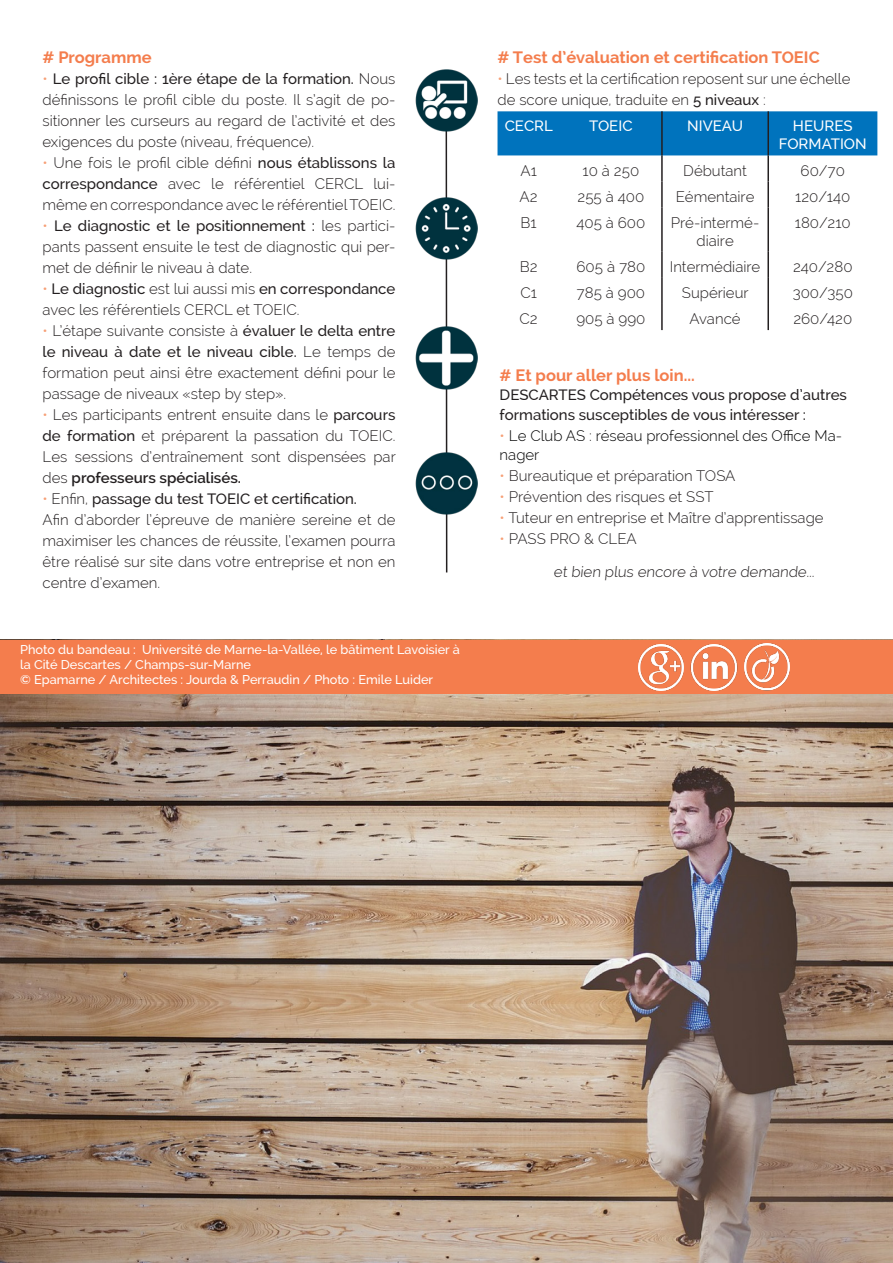
<style>
.page{position:relative;width:893px;height:1263px;background:#fff}
.page>*{position:absolute;margin:0;border:0;box-sizing:border-box;transform-origin:0 0}
.t1{font:700 16.5px "Raleway";color:#f47d4d}
.t2{font:300 15px/21px "Raleway";color:#231f20;text-align:justify}
.t3{font:500 15px/19.5px "Raleway";color:#231f20}
.t4{font:300 15px/19.5px "Raleway";color:#000}
.t5{font:500 15px "Raleway";color:#fff}
.t6{font:500 12.75px "Raleway";color:#fff}
.s1{color:#f7a077}
.s2{font-weight:500}
.s3{font-weight:600}
.s4{font-weight:300;color:#f7a077}
.s5{font-weight:300}
</style>
<div class="page">
<hr style="left:446px;top:117px;width:1px;height:455px;background:#231f20">
<img style="left:0;top:693px;width:893px;height:570px">
<div style="left:0;top:640px;width:893px;height:53px;background:#f47d4d"></div>
<img style="left:638px;top:643px;width:152px;height:47px">
<img style="left:415px;top:327px;width:63px;height:62px">
<img style="left:415px;top:69px;width:63px;height:63px">
<img style="left:415px;top:452px;width:63px;height:62px">
<img style="left:415px;top:197px;width:63px;height:62px">
<div style="left:497px;top:111px;width:380px;height:44px;background:#0073bd"></div>
<hr style="left:661px;top:111px;width:2px;height:44px;background:#231f20">
<hr style="left:767px;top:111px;width:2px;height:44px;background:#231f20">
<hr style="left:661px;top:155px;width:2px;height:27px;background:#231f20">
<hr style="left:767px;top:155px;width:2px;height:27px;background:#231f20">
<hr style="left:661px;top:182px;width:2px;height:26px;background:#231f20">
<hr style="left:767px;top:182px;width:2px;height:26px;background:#231f20">
<hr style="left:661px;top:208px;width:2px;height:44px;background:#231f20">
<hr style="left:767px;top:208px;width:2px;height:44px;background:#231f20">
<hr style="left:661px;top:252px;width:2px;height:26px;background:#231f20">
<hr style="left:767px;top:252px;width:2px;height:26px;background:#231f20">
<hr style="left:661px;top:278px;width:2px;height:26px;background:#231f20">
<hr style="left:767px;top:278px;width:2px;height:26px;background:#231f20">
<hr style="left:661px;top:304px;width:2px;height:26px;background:#231f20">
<hr style="left:767px;top:304px;width:2px;height:26px;background:#231f20">
<p class="t1" style="left:43px;top:48px;width:111px"># Programme</p>
<p class="t2" style="left:43px;top:68px;width:354px"><span class="s1">•</span> <span class="s2">Le profil cible : 1ère étape de la formation.</span> Nous définissons le profil cible du poste. Il s’agit de po&shy;sitionner les curseurs au regard de l’activité et des exigences du poste (niveau, fréquence).</p>
<p class="t2" style="left:43px;top:152px;width:354px"><span class="s1">•</span> Une fois le profil cible défini <span class="s2">nous établissons la correspondance</span> avec le référentiel CERCL lui&shy;même en correspondance avec le référentiel TOEIC.</p>
<p class="t2" style="left:43px;top:215px;width:354px"><span class="s1">•</span> <span class="s2">Le diagnostic et le positionnement :</span> les partici&shy;pants passent ensuite le test de diagnostic qui per&shy;met de définir le niveau à date.</p>
<p class="t2" style="left:43px;top:278px;width:354px"><span class="s1">•</span> <span class="s2">Le diagnostic</span> est lui aussi mis <span class="s2">en correspondance </span>avec les référentiels CERCL et TOEIC.</p>
<p class="t2" style="left:43px;top:320px;width:354px"><span class="s1">•</span> L’étape suivante consiste à <span class="s2">évaluer le delta entre le niveau à date et le niveau cible.</span> Le temps de formation peut ainsi être exactement défini pour le passage de niveaux «step by step».</p>
<p class="t2" style="left:43px;top:404px;width:355px"><span class="s1">•</span> Les participants entrent ensuite dans le <span class="s2">parcours de formation</span> et préparent la passation du TOEIC.<br>Les sessions d’entraînement sont dispensées par des <span class="s3">professeurs spécialisés.</span></p>
<p class="t3" style="left:43px;top:489px;width:316px"><span class="s4">•</span> <span class="s5">Enfin,</span> passage du test TOEIC et certification.</p>
<p class="t2" style="left:43px;top:509px;width:354px">Afin d’aborder l’épreuve de manière sereine et de maximiser les chances de réussite, l’examen pourra être réalisé sur site dans votre entreprise et non en centre d’examen.</p>
<p class="t6" style="left:20px;top:642px;width:441px">Photo du bandeau : Université de Marne-la-Vallée, le bâtiment Lavoisier à</p>
<p class="t6" style="left:20px;top:657px;width:232px">la Cité Descartes / Champs-sur-Marne</p>
<p class="t6" style="left:20px;top:672px;width:415px">© Epamarne / Architectes : Jourda &amp; Perraudin / Photo : Emile Luider</p>
<p class="t1" style="left:497px;top:48px;width:324px"># Test d’évaluation et certification TOEIC</p>
<p class="t2" style="left:497px;top:68px;width:354px"><span class="s1">•</span> Les tests et la certification reposent sur une échelle de score unique, traduite en <span class="s2">5 niveaux</span> :</p>
<p class="t5" style="left:505px;top:117px;width:50px">CECRL</p>
<p class="t5" style="left:589px;top:117px;width:45px">TOEIC</p>
<p class="t5" style="left:687px;top:117px;width:57px">NIVEAU</p>
<p class="t5" style="left:793px;top:117px;width:61px">HEURES</p>
<p class="t5" style="left:779px;top:135px;width:89px">FORMATION</p>
<p class="t2" style="left:520px;top:160px;width:18px">A1</p>
<p class="t2" style="left:583px;top:160px;width:58px">10 à 250</p>
<p class="t2" style="left:683px;top:160px;width:65px">Débutant</p>
<p class="t2" style="left:801px;top:160px;width:46px">60/70</p>
<p class="t2" style="left:520px;top:186px;width:20px">A2</p>
<p class="t2" style="left:577px;top:186px;width:68px">255 à 400</p>
<p class="t2" style="left:676px;top:186px;width:80px">Eémentaire</p>
<p class="t2" style="left:795px;top:186px;width:57px">120/140</p>
<p class="t2" style="left:521px;top:212px;width:18px">B1</p>
<p class="t2" style="left:576px;top:212px;width:70px">405 à 600</p>
<p class="t2" style="left:671px;top:213px;width:90px;line-height:18px;text-align:center">Pré-intermé&shy;diaire</p>
<p class="t2" style="left:795px;top:212px;width:57px">180/210</p>
<p class="t2" style="left:520px;top:256px;width:19px">B2</p>
<p class="t2" style="left:576px;top:256px;width:70px">605 à 780</p>
<p class="t2" style="left:670px;top:256px;width:92px">Intermédiaire</p>
<p class="t2" style="left:793px;top:256px;width:61px">240/280</p>
<p class="t2" style="left:520px;top:282px;width:18px">C1</p>
<p class="t2" style="left:577px;top:282px;width:70px">785 à 900</p>
<p class="t2" style="left:682px;top:282px;width:68px">Supérieur</p>
<p class="t2" style="left:793px;top:282px;width:62px">300/350</p>
<p class="t2" style="left:520px;top:308px;width:20px">C2</p>
<p class="t2" style="left:576px;top:308px;width:71px">905 à 990</p>
<p class="t2" style="left:690px;top:308px;width:53px">Avancé</p>
<p class="t2" style="left:793px;top:308px;width:60px">260/420</p>
<p class="t1" style="left:500px;top:366px;width:197px"># Et pour aller plus loin...</p>
<p class="t3" style="left:500px;top:385px;width:349px">DESCARTES Compétences vous propose d’autres formations susceptibles de vous intéresser :</p>
<p class="t4" style="left:500px;top:426px;width:344px"><span class="s1">•</span> Le Club AS : réseau professionnel des Office Ma&shy;nager</p>
<p class="t2" style="left:500px;top:465px;width:237px"><span class="s1">•</span> Bureautique et préparation TOSA</p>
<p class="t2" style="left:500px;top:486px;width:215px"><span class="s1">•</span> Prévention des risques et SST</p>
<p class="t2" style="left:500px;top:507px;width:325px"><span class="s1">•</span> Tuteur en entreprise et Maître d’apprentissage</p>
<p class="t2" style="left:500px;top:528px;width:139px"><span class="s1">•</span> PASS PRO &amp; CLEA</p>
<p class="t2" style="left:554px;top:561px;width:264px">et bien plus encore à votre demande...</p>
</div>
